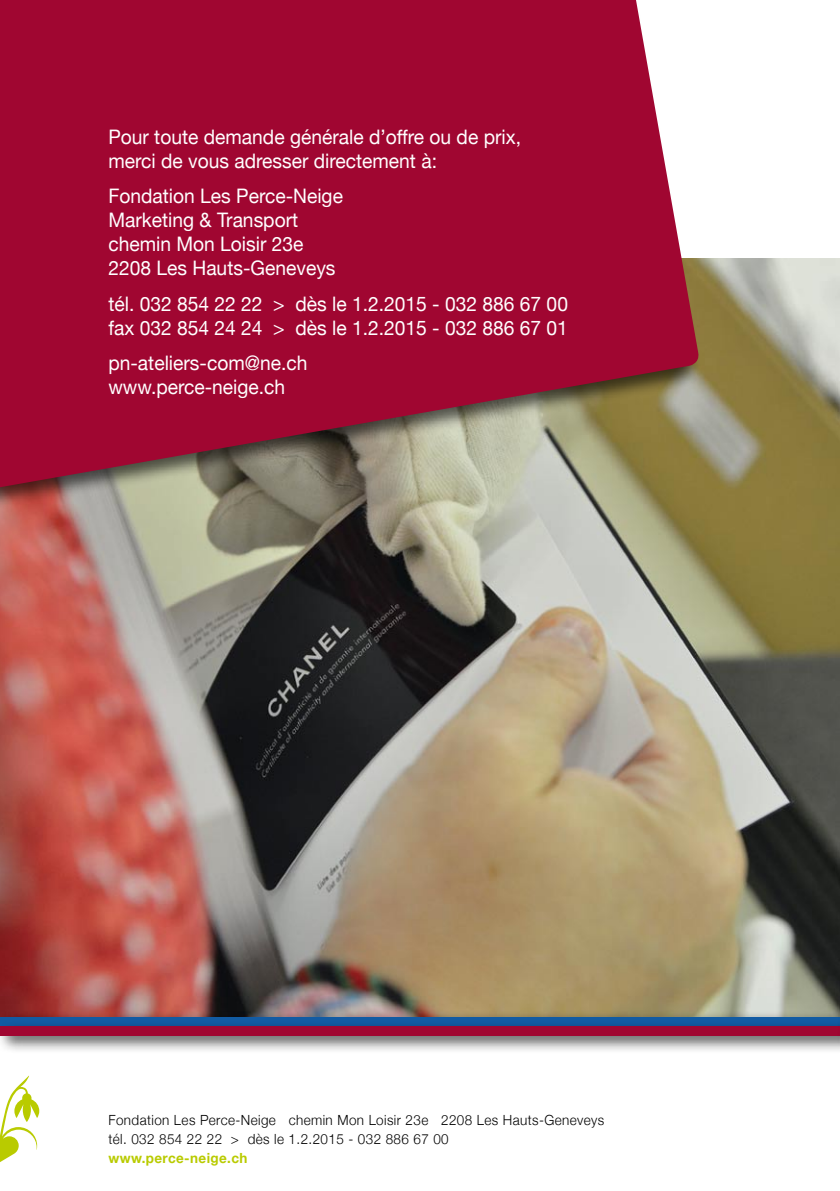
<style>
.page{position:relative;width:840px;height:1191px;background:#fff}
.page>*{position:absolute;margin:0;border:0;box-sizing:border-box;transform-origin:0 0}
.t1{font:20px/24px "Helvetica Neue";color:#fff;scale:.96 1}
.t2{font:300 14px/18.6px "Helvetica Neue";letter-spacing:.03em;color:#000;scale:.96 1}
.t3{font:700 14px "Helvetica Neue";letter-spacing:.03em;color:#b9cb00;scale:.96 1}
</style>
<div class="page">
<img style="left:0;top:258px;width:839px;height:752px">
<div style="left:0;top:0;width:714px;height:527px;background:#000;opacity:.6"></div>
<svg style="left:0;top:0;width:699px;height:494px;background:#a02040"></svg>
<div style="left:0;top:1010px;width:839px;height:42px;background:#000;opacity:.65"></div>
<div style="left:0;top:1017px;width:839px;height:9px;background:#125ba3"></div>
<hr style="left:835px;top:1010px;width:4px;height:42px;background:#000;opacity:.65">
<div style="left:0;top:1020px;width:839px;height:42px;background:#000;opacity:.65"></div>
<div style="left:0;top:1026px;width:839px;height:10px;background:#a00631"></div>
<hr style="left:835px;top:1020px;width:4px;height:42px;background:#000;opacity:.65">
<svg style="left:0;top:1075px;width:39px;height:87px"></svg>
<p class="t1" style="left:108px;top:124px;width:431px">Pour toute demande générale d’offre ou de prix, merci de vous adresser directement à:</p>
<p class="t1" style="left:108px;top:184px;width:246px">Fondation Les Perce-Neige<br>Marketing &amp; Transport chemin Mon Loisir 23e<br>2208 Les Hauts-Geneveys</p>
<p class="t1" style="left:108px;top:291px;width:480px">tél. 032 854 22 22 &gt; dès le 1.2.2015 - 032 886 67 00 fax 032 854 24 24 &gt; dès le 1.2.2015 - 032 886 67 01</p>
<p class="t1" style="left:108px;top:350px;width:209px">pn-ateliers-com@ne.ch www.perce-neige.ch</p>
<p class="t2" style="left:108px;top:1110px;width:518px">Fondation Les Perce-Neige chemin Mon Loisir 23e 2208 Les Hauts-Geneveys tél. 032 854 22 22 &gt; dès le 1.2.2015 - 032 886 67 00</p>
<p class="t3" style="left:108px;top:1149px;width:146px">www.perce-neige.ch</p>
</div>
